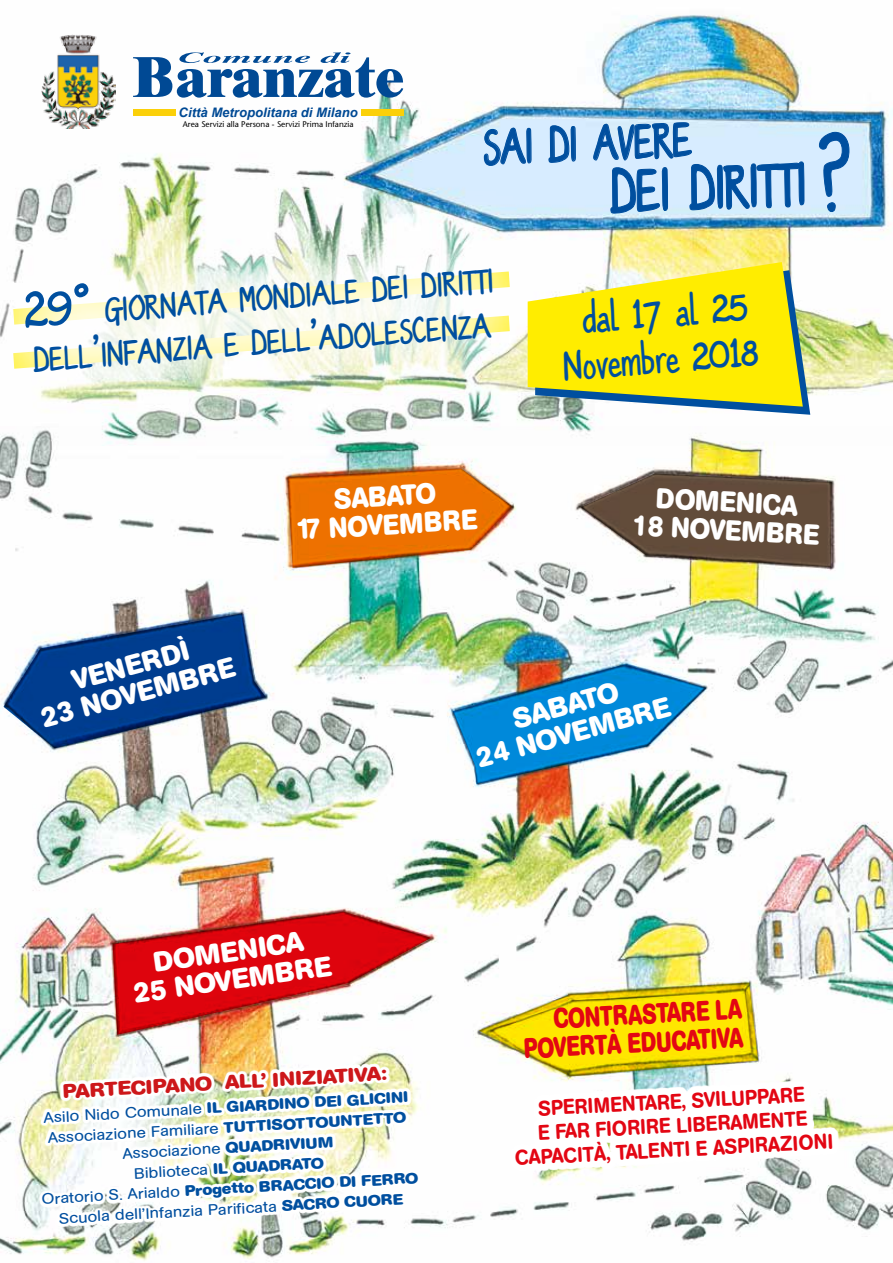
<style>
.page{position:relative;width:893px;height:1263px;background:#fff}
.page>*{position:absolute;margin:0;border:0;box-sizing:border-box;transform-origin:0 0}
.t1{font:65.55px "PT Script Eclipse";color:#004f9f;scale:.88 1}
.t2{font:52.8px "PT Script Eclipse";color:#004f9f;scale:.88 1}
.t3{font:42.9px/45.8px "PT Script Eclipse";color:#004f9f;text-align:center}
.t4{font:37.05px/44.8px "PT Script Eclipse";color:#004f9f}
.t5{font:700 28.35px/28.5px "AG Book Rounded";color:#fff;text-align:center;scale:.92 1}
.t6{font:700 27.9px/27.9px "AG Book Rounded";color:#fff;text-align:center}
.t7{font:700 27.9px/28.5px "AG Book Rounded";color:#e30613;text-align:right;scale:.77 1}
.t8{font:500 21px/24px "AG Book Rounded";color:#e30613;text-align:center;scale:.94 1}
.t9{font:700 19.5px "AG Book Rounded";color:#cd171a;scale:1.13 1}
.t10{font:15px/20.4px "AG Book Rounded";color:#004f9f;text-align:center;scale:1.13 1}
.t11{font:italic 700 13.05px "Arial";color:#004994}
.t12{font:8.25px "Stone Sans";color:#000}
.s1{font-size:86.7px}
.s2{font-size:55.05px}
.s3{font-weight:700}
</style>
<div class="page">
<img style="left:0;top:445px;width:893px;height:816px">
<img style="left:74px;top:14px;width:819px;height:431px">
<svg style="left:818px;top:131px;width:34px;height:81px;background:#c5dff6"></svg>
<svg style="left:483px;top:127px;width:50px;height:40px;background:#b0d0ed"></svg>
<svg style="left:547px;top:124px;width:30px;height:40px"></svg>
<svg style="left:592px;top:121px;width:214px;height:93px;background:#c0dbf3"></svg>
<svg style="left:40px;top:1064px;width:381px;height:162px"></svg>
<img style="left:0;top:178px;width:582px;height:284px">
<img style="left:113px;top:912px;width:318px;height:123px">
<svg style="left:288px;top:468px;width:224px;height:100px;background:#e58630"></svg>
<svg style="left:581px;top:473px;width:251px;height:94px"></svg>
<svg style="left:4px;top:613px;width:262px;height:135px"></svg>
<img style="left:453px;top:664px;width:253px;height:120px">
<svg style="left:479px;top:983px;width:279px;height:93px"></svg>
<div style="left:28px;top:21px;width:100px;height:121px;background:#fff"></div>
<img style="left:42px;top:35px;width:73px;height:94px">
<svg style="left:133px;top:52px;width:270px;height:46px"></svg>
<div style="left:133px;top:109px;width:42px;height:7px;background:#fbd009"></div>
<div style="left:361px;top:109px;width:42px;height:7px;background:#fbd009"></div>
<svg style="left:528px;top:262px;width:282px;height:153px;background:#e9e23b"></svg>
<div style="left:509px;top:1080px;width:330px;height:91px;background:#fff"></div>
<p class="t11" style="left:179px;top:105px;width:181px">Città Metropolitana di Milano</p>
<p class="t12" style="left:183px;top:119px;width:172px">Area Servizi alla Persona - Servizi Prima Infanzia</p>
<h2 class="t2" style="left:482px;top:109px;width:239px;rotate:-2deg">SAI DI AVERE</h2>
<h1 class="t1" style="left:608px;top:143px;width:274px;rotate:-2deg">DEI DIRITTI <span class="s1">?</span></h1>
<h3 class="t4" style="left:23px;top:291px;width:472px;rotate:-4deg"><span class="s2">29°</span> GIORNATA MONDIALE DEI DIRITTI<br>DELL’INFANZIA E DELL’ADOLESCENZA</h3>
<h3 class="t3" style="left:558px;top:296px;width:196px;rotate:-4deg">dal 17 al 25<br>Novembre 2018</h3>
<h3 class="t6" style="left:31px;top:679px;width:201px;rotate:-15deg">VENERDÌ<br>23 NOVEMBRE</h3>
<h3 class="t5" style="left:294px;top:487px;width:199px;rotate:-3deg">SABATO<br>17 NOVEMBRE</h3>
<h3 class="t5" style="left:634px;top:484px;width:205px;rotate:3deg">DOMENICA<br>18 NOVEMBRE</h3>
<h3 class="t6" style="left:466px;top:718px;width:201px;rotate:-15deg">SABATO<br>24 NOVEMBRE</h3>
<h3 class="t6" style="left:128px;top:953px;width:201px;rotate:-8deg">DOMENICA<br>25 NOVEMBRE</h3>
<h3 class="t9" style="left:62px;top:1080px;width:289px;rotate:-3deg">PARTECIPANO ALL’ INIZIATIVA:</h3>
<p class="t10" style="left:37px;top:1106px;width:335px;rotate:-3deg">Asilo Nido Comunale <span class="s3">IL GIARDINO DEI GLICINI </span>Associazione Familiare <span class="s3">TUTTISOTTOUNTETTO </span>Associazione <span class="s3">QUADRIVIUM<br></span>Biblioteca <span class="s3">IL QUADRATO<br></span>Oratorio S. Arialdo <span class="s3">Progetto BRACCIO DI FERRO </span>Scuola dell’Infanzia Parifi cata <span class="s3">SACRO CUORE</span></p>
<h3 class="t7" style="left:522px;top:1007px;width:287px;rotate:-3deg">CONTRASTARE LA<br>POVERTÀ EDUCATIVA</h3>
<h3 class="t8" style="left:512px;top:1098px;width:340px;rotate:-3deg">SPERIMENTARE, SVILUPPARE<br>E FAR FIORIRE LIBERAMENTE<br>CAPACITÀ, TALENTI E ASPIRAZIONI</h3>
</div>
